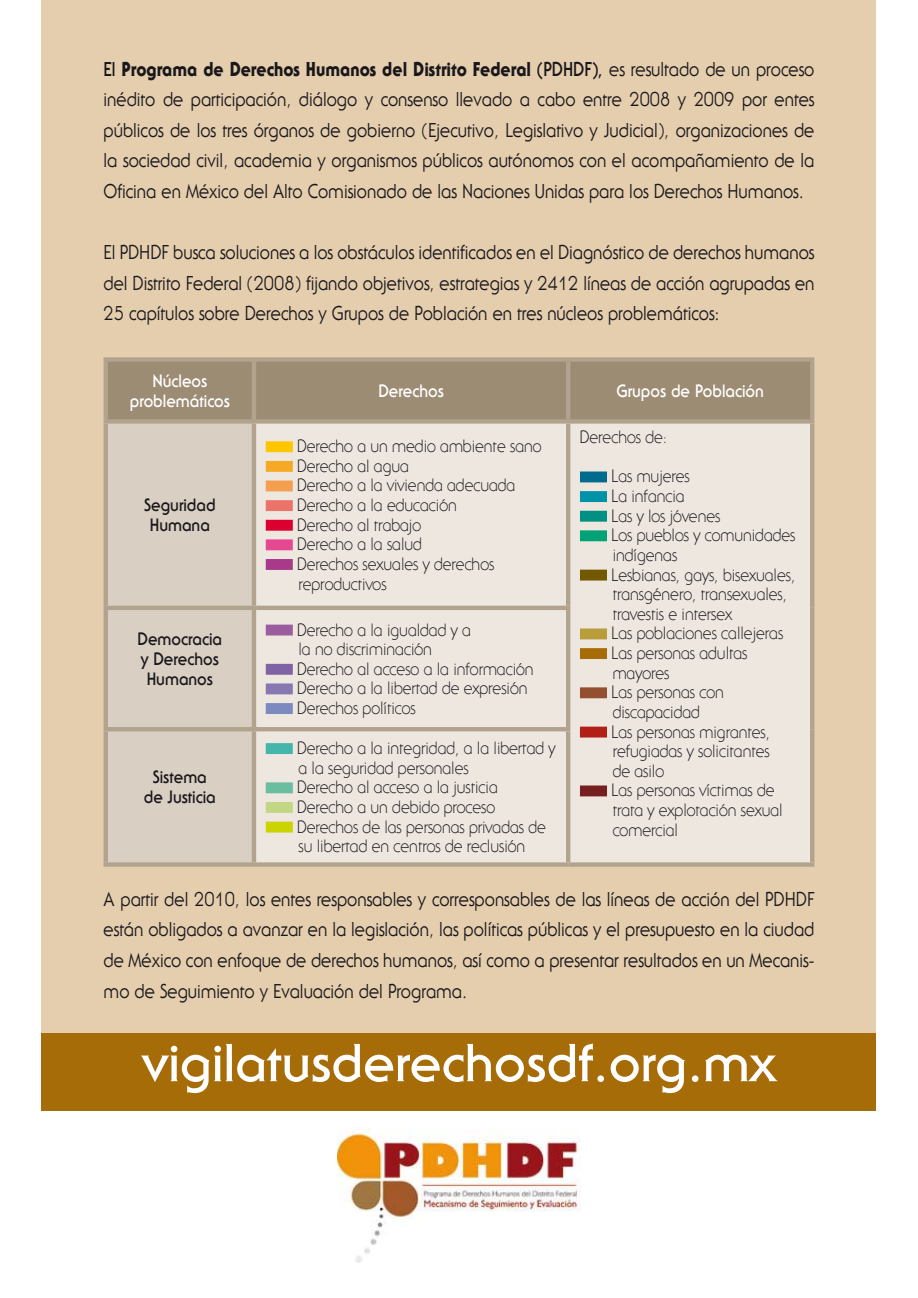
<style>
.page{position:relative;width:918px;height:1298px;background:#fff}
.page>*{position:absolute;margin:0;border:0;box-sizing:border-box;transform-origin:0 0}
.t1{font:700 52.4px "Serif Gothic Std";color:#fff}
.t2{font:19.6px/30.6px "Serif Gothic Std";color:#1a171b;text-align:justify;scale:.85 1}
.t3{font:300 17.4px/19.6px "Serif Gothic Std";color:#1a171b;scale:.9 1}
.t4{font:700 17.4px/19.6px "Serif Gothic Std";color:#1a171b;text-align:center;scale:.9 1}
.t5{font:700 17.4px/19.6px "Serif Gothic Std";color:#fff;text-align:center;scale:.9 1}
.s1{font-weight:700}
.s2{font-weight:800}
</style>
<div class="page">
<div style="left:42px;top:0;width:834px;height:1111px;background:#e4ceae"></div>
<div style="left:42px;top:1033px;width:834px;height:77px;background:#a66c08"></div>
<img style="left:338px;top:1127px;width:242px;height:135px">
<div style="left:108px;top:362px;width:702px;height:57px;background:#9d8c74"></div>
<div style="left:108px;top:424px;width:144px;height:438px;background:#d9d0c3"></div>
<div style="left:256px;top:424px;width:554px;height:438px;background:#ede7e0"></div>
<div style="left:104px;top:357px;width:150px;height:5px;background:#b1a38d"></div>
<hr style="left:104px;top:362px;width:4px;height:57px;background:#b1a38d">
<hr style="left:104px;top:731px;width:4px;height:131px;background:#b1a38d">
<div style="left:104px;top:862px;width:150px;height:5px;background:#b1a38d"></div>
<div style="left:104px;top:419px;width:150px;height:5px;background:#b1a38d"></div>
<hr style="left:104px;top:424px;width:4px;height:182px;background:#b1a38d">
<div style="left:254px;top:419px;width:560px;height:5px;background:#b1a38d"></div>
<div style="left:254px;top:357px;width:314px;height:5px;background:#b1a38d"></div>
<hr style="left:252px;top:362px;width:4px;height:57px;background:#b1a38d">
<hr style="left:252px;top:424px;width:4px;height:182px;background:#b1a38d">
<hr style="left:252px;top:610px;width:4px;height:117px;background:#b1a38d">
<hr style="left:252px;top:731px;width:4px;height:131px;background:#b1a38d">
<div style="left:254px;top:862px;width:314px;height:5px;background:#b1a38d"></div>
<div style="left:568px;top:357px;width:246px;height:5px;background:#b1a38d"></div>
<hr style="left:566px;top:362px;width:4px;height:57px;background:#b1a38d">
<hr style="left:810px;top:362px;width:4px;height:57px;background:#b1a38d">
<hr style="left:566px;top:424px;width:4px;height:182px;background:#b1a38d">
<hr style="left:810px;top:424px;width:4px;height:184px;background:#b1a38d">
<hr style="left:810px;top:608px;width:4px;height:121px;background:#b1a38d">
<hr style="left:566px;top:731px;width:4px;height:131px;background:#b1a38d">
<hr style="left:810px;top:729px;width:4px;height:133px;background:#b1a38d">
<div style="left:568px;top:862px;width:246px;height:5px;background:#b1a38d"></div>
<hr style="left:104px;top:606px;width:150px;height:4px;background:#b1a38d">
<hr style="left:104px;top:610px;width:4px;height:117px;background:#b1a38d">
<hr style="left:254px;top:606px;width:316px;height:4px;background:#b1a38d">
<hr style="left:566px;top:610px;width:4px;height:117px;background:#b1a38d">
<hr style="left:104px;top:727px;width:150px;height:4px;background:#b1a38d">
<hr style="left:254px;top:727px;width:316px;height:4px;background:#b1a38d">
<div style="left:266px;top:441px;width:27px;height:11px;background:#fdc600"></div>
<div style="left:266px;top:461px;width:27px;height:11px;background:#f6a924"></div>
<div style="left:266px;top:481px;width:27px;height:10px;background:#f49f50"></div>
<div style="left:266px;top:500px;width:27px;height:11px;background:#ec736a"></div>
<div style="left:266px;top:520px;width:27px;height:11px;background:#dc002e"></div>
<div style="left:266px;top:539px;width:27px;height:11px;background:#e54890"></div>
<div style="left:266px;top:559px;width:27px;height:11px;background:#a9398a"></div>
<div style="left:580px;top:472px;width:27px;height:10px;background:#006b8d"></div>
<div style="left:580px;top:491px;width:27px;height:11px;background:#0092a7"></div>
<div style="left:580px;top:511px;width:27px;height:11px;background:#009182"></div>
<div style="left:580px;top:530px;width:27px;height:11px;background:#00a276"></div>
<div style="left:580px;top:570px;width:27px;height:11px;background:#715801"></div>
<div style="left:580px;top:629px;width:27px;height:10px;background:#b89d3a"></div>
<div style="left:580px;top:648px;width:27px;height:11px;background:#a66c08"></div>
<div style="left:580px;top:687px;width:27px;height:11px;background:#944f31"></div>
<div style="left:580px;top:727px;width:27px;height:11px;background:#b21f17"></div>
<div style="left:580px;top:786px;width:27px;height:10px;background:#771e1e"></div>
<div style="left:266px;top:625px;width:27px;height:11px;background:#9b5d9e"></div>
<div style="left:266px;top:664px;width:27px;height:11px;background:#7e64a4"></div>
<div style="left:266px;top:683px;width:27px;height:11px;background:#8878b2"></div>
<div style="left:266px;top:703px;width:27px;height:11px;background:#7d8abf"></div>
<div style="left:266px;top:743px;width:27px;height:11px;background:#44b6ac"></div>
<div style="left:266px;top:782px;width:27px;height:11px;background:#6abd9f"></div>
<div style="left:266px;top:802px;width:27px;height:11px;background:#c1d784"></div>
<div style="left:266px;top:822px;width:27px;height:11px;background:#cbd300"></div>
<p class="t2" style="left:104px;top:56px;width:838px"><span class="s1">El</span> <span class="s2">Programa de Derechos Humanos del Distrito Federal</span> <span class="s1">(PDHDF),</span> es resultado de un proceso inédito de participación, diálogo y consenso llevado a cabo entre 2008 y 2009 por entes públicos de los tres órganos de gobierno (Ejecutivo, Legislativo y Judicial), organizaciones de la sociedad civil, academia y organismos públicos autónomos con el acompañamiento de la Oficina en México del Alto Comisionado de las Naciones Unidas para los Derechos Humanos.</p>
<p class="t2" style="left:104px;top:239px;width:838px">El PDHDF busca soluciones a los obstáculos identificados en el Diagnóstico de derechos humanos del Distrito Federal (2008) fijando objetivos, estrategias y 2412 líneas de acción agrupadas en 25 capítulos sobre Derechos y Grupos de Población en tres núcleos problemáticos:</p>
<p class="t5" style="left:130px;top:373px;width:113px">Núcleos problemáticos</p>
<p class="t5" style="left:378px;top:383px;width:74px">Derechos</p>
<p class="t5" style="left:617px;top:383px;width:165px">Grupos de Población</p>
<p class="t4" style="left:144px;top:497px;width:81px">Seguridad<br>Humana</p>
<p class="t3" style="left:297px;top:438px;width:273px">Derecho a un medio ambiente sano<br>Derecho al agua<br>Derecho a la vivienda adecuada<br>Derecho a la educación<br>Derecho al trabajo<br>Derecho a la salud<br>Derechos sexuales y derechos reproductivos</p>
<p class="t4" style="left:138px;top:631px;width:95px">Democracia y Derechos<br>Humanos</p>
<p class="t3" style="left:297px;top:621px;width:264px">Derecho a la igualdad y a<br>la no discriminación<br>Derecho al acceso a la información<br>Derecho a la libertad de expresión<br>Derechos políticos</p>
<p class="t4" style="left:144px;top:769px;width:81px">Sistema de Justicia</p>
<p class="t3" style="left:297px;top:740px;width:289px">Derecho a la integridad, a la libertad y a la seguridad personales<br>Derecho al acceso a la justicia<br>Derecho a un debido proceso<br>Derechos de las personas privadas de su libertad en centros de reclusión</p>
<p class="t3" style="left:580px;top:429px;width:98px">Derechos de:</p>
<p class="t3" style="left:611px;top:468px;width:206px">Las mujeres<br>La infancia<br>Las y los jóvenes<br>Los pueblos y comunidades indígenas<br>Lesbianas, gays, bisexuales, transgénero, transexuales, travestis e intersex<br>Las poblaciones callejeras<br>Las personas adultas mayores<br>Las personas con discapacidad<br>Las personas migrantes, refugiadas y solicitantes<br>de asilo<br>Las personas víctimas de trata y explotación sexual comercial</p>
<p class="t2" style="left:104px;top:886px;width:838px">A partir del 2010, los entes responsables y corresponsables de las líneas de acción del PDHDF están obligados a avanzar en la legislación, las políticas públicas y el presupuesto en la ciudad de México con enfoque de derechos humanos, así como a presentar resultados en un Mecanis&shy;mo de Seguimiento y Evaluación del Programa.</p>
<h1 class="t1" style="left:142px;top:1044px;width:635px">vigilatusderechosdf.org.mx</h1>
</div>
